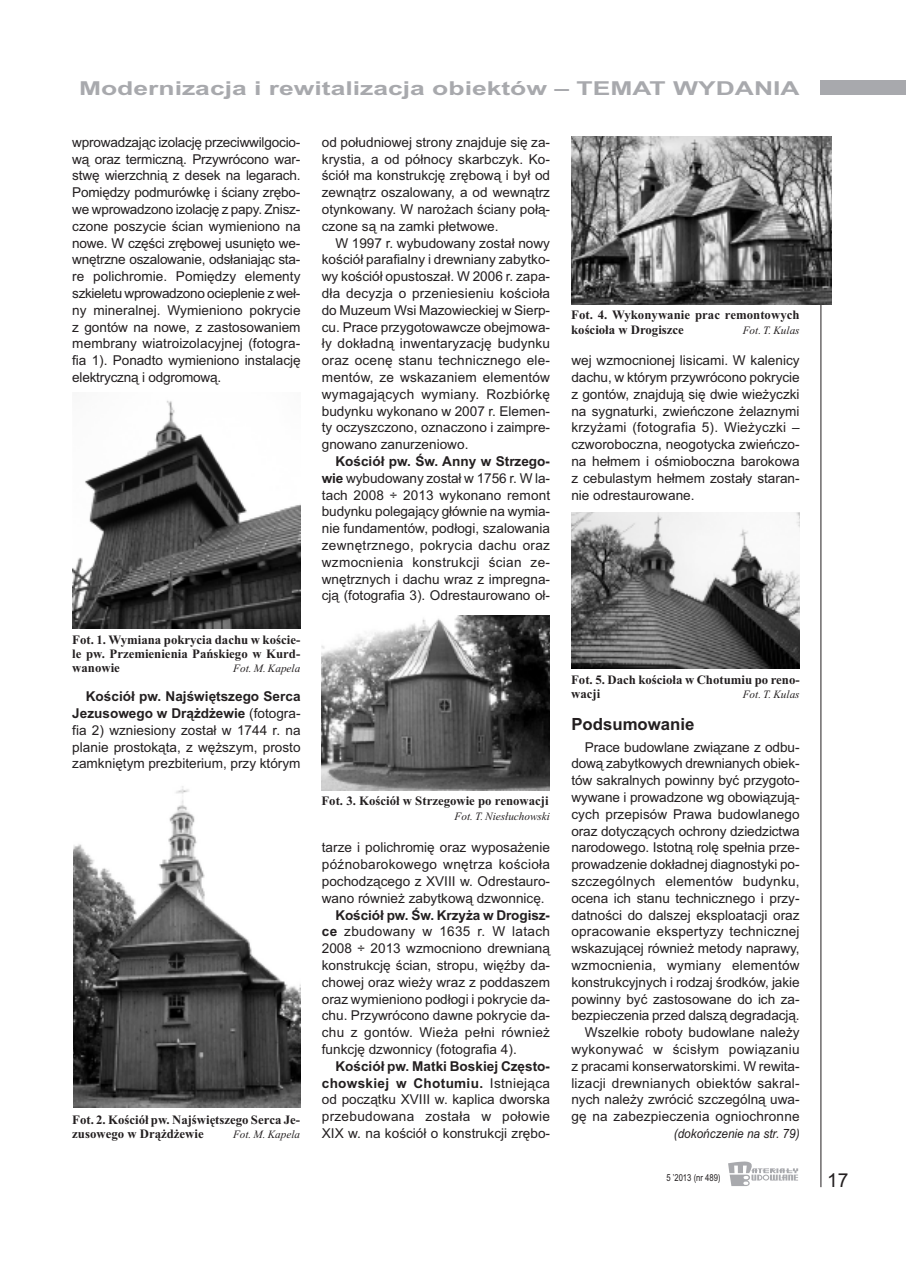
<style>
.page{position:relative;width:906px;height:1268px;background:#fff}
.page>*{position:absolute;margin:0;border:0;box-sizing:border-box;transform-origin:0 0}
.t1{font:700 19.2px "Arial";color:#a8a9ad;scale:1.38 1}
.t2{font:19.2px "Arial";color:#231f20}
.t3{font:700 16.8px "Arial";color:#231f20}
.t4{font:13.65px/16.8px "Arial";color:#231f20;text-align:justify}
.t5{font:700 12.75px/14.4px "Times New Roman";color:#231f20}
.t6{font:italic 12.75px "Arial";color:#231f20;scale:.92 1}
.t7{font:italic 11.25px "Times New Roman";color:#231f20}
.t8{font:9.6px "Arial";color:#231f20;scale:.8 1}
.s1{font-weight:700}
</style>
<div class="page">
<div style="left:821px;top:81px;width:85px;height:14px;background:#a8a9ad"></div>
<hr style="left:820px;top:136px;width:1px;height:1050px;background:#231f20">
<svg style="left:728px;top:1161px;width:70px;height:24px"></svg>
<img style="left:72px;top:400px;width:228px;height:228px">
<img style="left:73px;top:786px;width:227px;height:321px">
<img style="left:321px;top:615px;width:229px;height:175px">
<img style="left:571px;top:136px;width:260px;height:168px">
<img style="left:571px;top:512px;width:228px;height:156px">
<h1 class="t1" style="left:79px;top:77px;width:523px">Modernizacja i rewitalizacja obiektów – TEMAT WYDANIA</h1>
<p class="t4" style="left:72px;top:134px;width:230px">wprowadzając izolację przeciwwilgocio&shy;wą oraz termiczną. Przywrócono war&shy;stwę wierzchnią z desek na legarach.<br>Pomiędzy podmurówkę i ściany zrębo&shy;we wprowadzono izolację z papy. Znisz&shy;czone poszycie ścian wymieniono na nowe. W części zrębowej usunięto we&shy;wnętrzne oszalowanie, odsłaniając sta&shy;re polichromie. Pomiędzy elementy szkieletu wprowadzono ocieplenie z weł&shy;ny mineralnej. Wymieniono pokrycie z gontów na nowe, z zastosowaniem membrany wiatroizolacyjnej (fotogra&shy;fia 1). Ponadto wymieniono instalację elektryczną i odgromową.</p>
<p class="t5" style="left:72px;top:632px;width:229px;text-align:justify">Fot. 1. Wymiana pokrycia dachu w koście&shy;le pw. Przemienienia Pańskiego w Kurd&shy;wanowie</p>
<p class="t7" style="left:233px;top:662px;width:68px">Fot. M. Kapela</p>
<p class="t4" style="left:72px;top:688px;width:230px;text-indent:13px"><span class="s1">Kościół pw. Najświętszego Serca Jezusowego w Drążdżewie</span> (fotogra&shy;fia 2) wzniesiony został w 1744 r. na planie prostokąta, z węższym, prosto zamkniętym prezbiterium, przy którym</p>
<p class="t5" style="left:72px;top:1111px;width:229px">Fot. 2. Kościół pw. Najświętszego Serca Je&shy;zusowego w Drążdżewie</p>
<p class="t7" style="left:233px;top:1127px;width:68px">Fot. M. Kapela</p>
<p class="t4" style="left:322px;top:134px;width:230px">od południowej strony znajduje się za&shy;krystia, a od północy skarbczyk. Ko&shy;ściół ma konstrukcję zrębową i był od zewnątrz oszalowany, a od wewnątrz otynkowany. W narożach ściany połą&shy;czone są na zamki płetwowe.</p>
<p class="t4" style="left:322px;top:234px;width:230px;text-indent:14px">W 1997 r. wybudowany został nowy kościół parafialny i drewniany zabytko&shy;wy kościół opustoszał. W 2006 r. zapa&shy;dła decyzja o przeniesieniu kościoła do Muzeum Wsi Mazowieckiej w Sierp&shy;cu. Prace przygotowawcze obejmowa&shy;ły dokładną inwentaryzację budynku oraz ocenę stanu technicznego ele&shy;mentów, ze wskazaniem elementów wymagających wymiany. Rozbiórkę budynku wykonano w 2007 r. Elemen&shy;ty oczyszczono, oznaczono i zaimpre&shy;gnowano zanurzeniowo.</p>
<p class="t4" style="left:322px;top:453px;width:230px;text-indent:14px"><span class="s1">Kościół pw. Św. Anny w Strzego&shy;wie</span> wybudowany został w 1756 r. W la&shy;tach 2008 ÷ 2013 wykonano remont budynku polegający głównie na wymia&shy;nie fundamentów, podłogi, szalowania zewnętrznego, pokrycia dachu oraz wzmocnienia konstrukcji ścian ze&shy;wnętrznych i dachu wraz z impregna&shy;cją (fotografia 3). Odrestaurowano oł-</p>
<p class="t5" style="left:571px;top:308px;width:230px">Fot. 4. Wykonywanie prac remontowych kościoła w Drogiszce</p>
<p class="t7" style="left:743px;top:323px;width:58px">Fot. T. Kulas</p>
<p class="t4" style="left:571px;top:352px;width:230px">wej wzmocnionej lisicami. W kalenicy dachu, w którym przywrócono pokrycie z gontów, znajdują się dwie wieżyczki na sygnaturki, zwieńczone żelaznymi krzyżami (fotografia 5). Wieżyczki – czworoboczna, neogotycka zwieńczo&shy;na hełmem i ośmioboczna barokowa z cebulastym hełmem zostały staran&shy;nie odrestaurowane.</p>
<p class="t5" style="left:321px;top:793px;width:229px">Fot. 3. Kościół w Strzegowie po renowacji</p>
<p class="t7" style="left:454px;top:809px;width:97px">Fot. T. Niesłuchowski</p>
<p class="t4" style="left:322px;top:839px;width:230px">tarze i polichromię oraz wyposażenie późnobarokowego wnętrza kościoła pochodzącego z XVIII w. Odrestauro&shy;wano również zabytkową dzwonnicę.</p>
<p class="t4" style="left:322px;top:906px;width:230px;text-indent:13px"><span class="s1">Kościół pw. Św. Krzyża w Drogisz&shy;ce</span> zbudowany w 1635 r. W latach 2008 ÷ 2013 wzmocniono drewnianą konstrukcję ścian, stropu, więźby da&shy;chowej oraz wieży wraz z poddaszem oraz wymieniono podłogi i pokrycie da&shy;chu. Przywrócono dawne pokrycie da&shy;chu z gontów. Wieża pełni również funkcję dzwonnicy (fotografia 4).</p>
<p class="t4" style="left:322px;top:1057px;width:230px;text-indent:14px"><span class="s1">Kościół pw. Matki Boskiej Często&shy;chowskiej w Chotumiu.</span> Istniejąca od początku XVIII w. kaplica dworska przebudowana została w połowie XIX w. na kościół o konstrukcji zrębo-</p>
<p class="t5" style="left:571px;top:672px;width:230px">Fot. 5. Dach kościoła w Chotumiu po reno&shy;wacji</p>
<p class="t7" style="left:743px;top:687px;width:58px">Fot. T. Kulas</p>
<p class="t3" style="left:571px;top:714px;width:125px">Podsumowanie</p>
<p class="t4" style="left:571px;top:738px;width:230px;text-align:right">Prace budowlane związane z odbu&shy;dową zabytkowych drewnianych obiek&shy;tów sakralnych powinny być przygoto&shy;wywane i prowadzone wg obowiązują&shy;cych przepisów Prawa budowlanego oraz dotyczących ochrony dziedzictwa narodowego. Istotną rolę spełnia prze&shy;prowadzenie dokładnej diagnostyki po&shy;szczególnych elementów budynku, ocena ich stanu technicznego i przy&shy;datności do dalszej eksploatacji oraz opracowanie ekspertyzy technicznej wskazującej również metody naprawy, wzmocnienia, wymiany elementów konstrukcyjnych i rodzaj środków, jakie powinny być zastosowane do ich za&shy;bezpieczenia przed dalszą degradacją.<br>Wszelkie roboty budowlane należy wykonywać w ścisłym powiązaniu z pracami konserwatorskimi. W rewita&shy;lizacji drewnianych obiektów sakral&shy;nych należy zwrócić szczególną uwa&shy;gę na zabezpieczenia ogniochronne</p>
<p class="t6" style="left:674px;top:1125px;width:138px">(dokończenie na str. 79)</p>
<p class="t8" style="left:666px;top:1171px;width:69px">5 ’2013 (nr 489)</p>
<h1 class="t2" style="left:827px;top:1168px;width:23px">17</h1>
</div>
